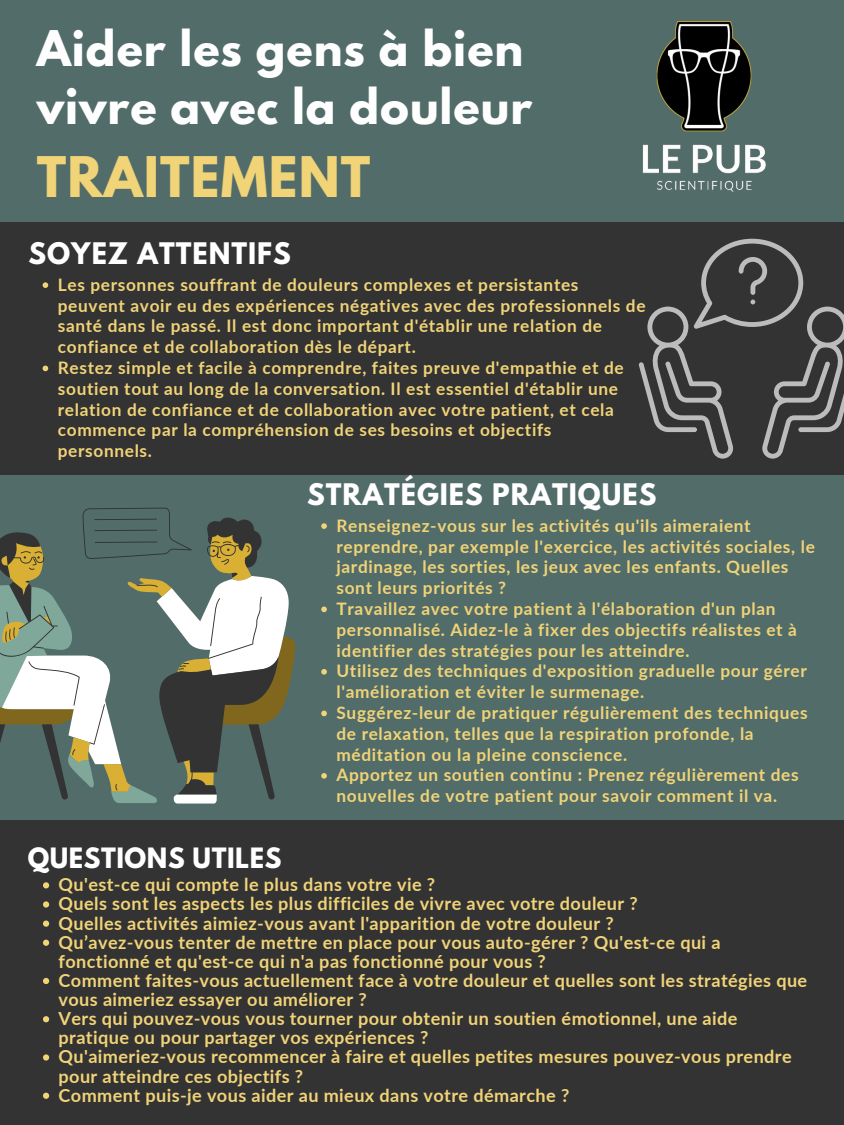
<style>
.page{position:relative;width:844px;height:1125px;background:#333}
.page>*{position:absolute;margin:0;border:0;box-sizing:border-box;transform-origin:0 0}
.t1{font:700 49.57px "League Spartan";letter-spacing:.02em;color:#f1d378}
.t2{font:700 43.58px/57.9px "League Spartan";letter-spacing:.02em;color:#fefefe}
.t3{font:700 26.33px "League Spartan";letter-spacing:.04em;color:#fff}
.t4{font:700 24.83px "League Spartan";letter-spacing:.02em;color:#fff}
.t5{font:700 18.08px/19.1px "Lato";letter-spacing:.02em;color:#f1d378}
.t6{font:700 17.25px/20.9px "Lato";letter-spacing:.04em;color:#f1d378}
</style>
<div class="page">
<div style="left:0;top:0;width:844px;height:222px;background:#526d69"></div>
<div style="left:0;top:475px;width:844px;height:344px;background:#526d69"></div>
<img style="left:642px;top:21px;width:124px;height:171px">
<svg style="left:638px;top:239px;width:206px;height:220px"></svg>
<svg style="left:114px;top:582px;width:175px;height:222px"></svg>
<svg style="left:0;top:508px;width:279px;height:292px"></svg>
<svg style="left:43px;top:282px;width:5px;height:6px"></svg>
<svg style="left:43px;top:366px;width:5px;height:5px"></svg>
<svg style="left:321px;top:523px;width:6px;height:6px"></svg>
<svg style="left:321px;top:607px;width:6px;height:5px"></svg>
<svg style="left:321px;top:669px;width:6px;height:6px"></svg>
<svg style="left:321px;top:711px;width:6px;height:5px"></svg>
<svg style="left:321px;top:773px;width:6px;height:6px"></svg>
<svg style="left:43px;top:882px;width:6px;height:6px"></svg>
<svg style="left:43px;top:901px;width:6px;height:7px"></svg>
<svg style="left:43px;top:921px;width:6px;height:6px"></svg>
<svg style="left:43px;top:940px;width:6px;height:6px"></svg>
<svg style="left:43px;top:978px;width:6px;height:6px"></svg>
<svg style="left:43px;top:1016px;width:6px;height:6px"></svg>
<svg style="left:43px;top:1054px;width:6px;height:7px"></svg>
<svg style="left:43px;top:1093px;width:6px;height:6px"></svg>
<p class="t2" style="left:37px;top:25px;width:497px">Aider les gens à bien vivre avec la douleur</p>
<p class="t1" style="left:37px;top:152px;width:335px">TRAITEMENT</p>
<p class="t3" style="left:29px;top:241px;width:264px">SOYEZ ATTENTIFS</p>
<p class="t6" style="left:58px;top:274px;width:589px">Les personnes souffrant de douleurs complexes et persistantes peuvent avoir eu des expériences négatives avec des professionnels de santé dans le passé. Il est donc important d'établir une relation de confiance et de collaboration dès le départ.</p>
<p class="t6" style="left:58px;top:357px;width:567px">Restez simple et facile à comprendre, faites preuve d'empathie et de soutien tout au long de la conversation. Il est essentiel d'établir une relation de confiance et de collaboration avec votre patient, et cela commence par la compréhension de ses besoins et objectifs personnels.</p>
<p class="t3" style="left:307px;top:482px;width:351px">STRATÉGIES PRATIQUES</p>
<p class="t4" style="left:28px;top:846px;width:255px">QUESTIONS UTILES</p>
<p class="t6" style="left:336px;top:515px;width:480px">Renseignez-vous sur les activités qu'ils aimeraient reprendre, par exemple l'exercice, les activités sociales, le jardinage, les sorties, les jeux avec les enfants. Quelles sont leurs priorités ?</p>
<p class="t6" style="left:336px;top:598px;width:462px">Travaillez avec votre patient à l'élaboration d'un plan personnalisé. Aidez-le à fixer des objectifs réalistes et à identifier des stratégies pour les atteindre.</p>
<p class="t6" style="left:336px;top:660px;width:472px">Utilisez des techniques d'exposition graduelle pour gérer l'amélioration et éviter le surmenage.</p>
<p class="t6" style="left:336px;top:702px;width:472px">Suggérez-leur de pratiquer régulièrement des techniques de relaxation, telles que la respiration profonde, la méditation ou la pleine conscience.</p>
<p class="t6" style="left:336px;top:764px;width:464px">Apportez un soutien continu : Prenez régulièrement des nouvelles de votre patient pour savoir comment il va.</p>
<p class="t5" style="left:59px;top:875px;width:378px">Qu'est-ce qui compte le plus dans votre vie ?</p>
<p class="t5" style="left:59px;top:894px;width:581px">Quels sont les aspects les plus difficiles de vivre avec votre douleur ?</p>
<p class="t5" style="left:59px;top:913px;width:557px">Quelles activités aimiez-vous avant l'apparition de votre douleur ?</p>
<p class="t5" style="left:59px;top:932px;width:663px">Qu’avez-vous tenter de mettre en place pour vous auto-gérer ? Qu'est-ce qui a fonctionné et qu'est-ce qui n'a pas fonctionné pour vous ?</p>
<p class="t5" style="left:59px;top:970px;width:750px">Comment faites-vous actuellement face à votre douleur et quelles sont les stratégies que vous aimeriez essayer ou améliorer ?</p>
<p class="t5" style="left:59px;top:1009px;width:680px">Vers qui pouvez-vous vous tourner pour obtenir un soutien émotionnel, une aide pratique ou pour partager vos expériences ?</p>
<p class="t5" style="left:59px;top:1047px;width:735px">Qu'aimeriez-vous recommencer à faire et quelles petites mesures pouvez-vous prendre pour atteindre ces objectifs ?</p>
<p class="t5" style="left:59px;top:1085px;width:512px">Comment puis-je vous aider au mieux dans votre démarche ?</p>
</div>
